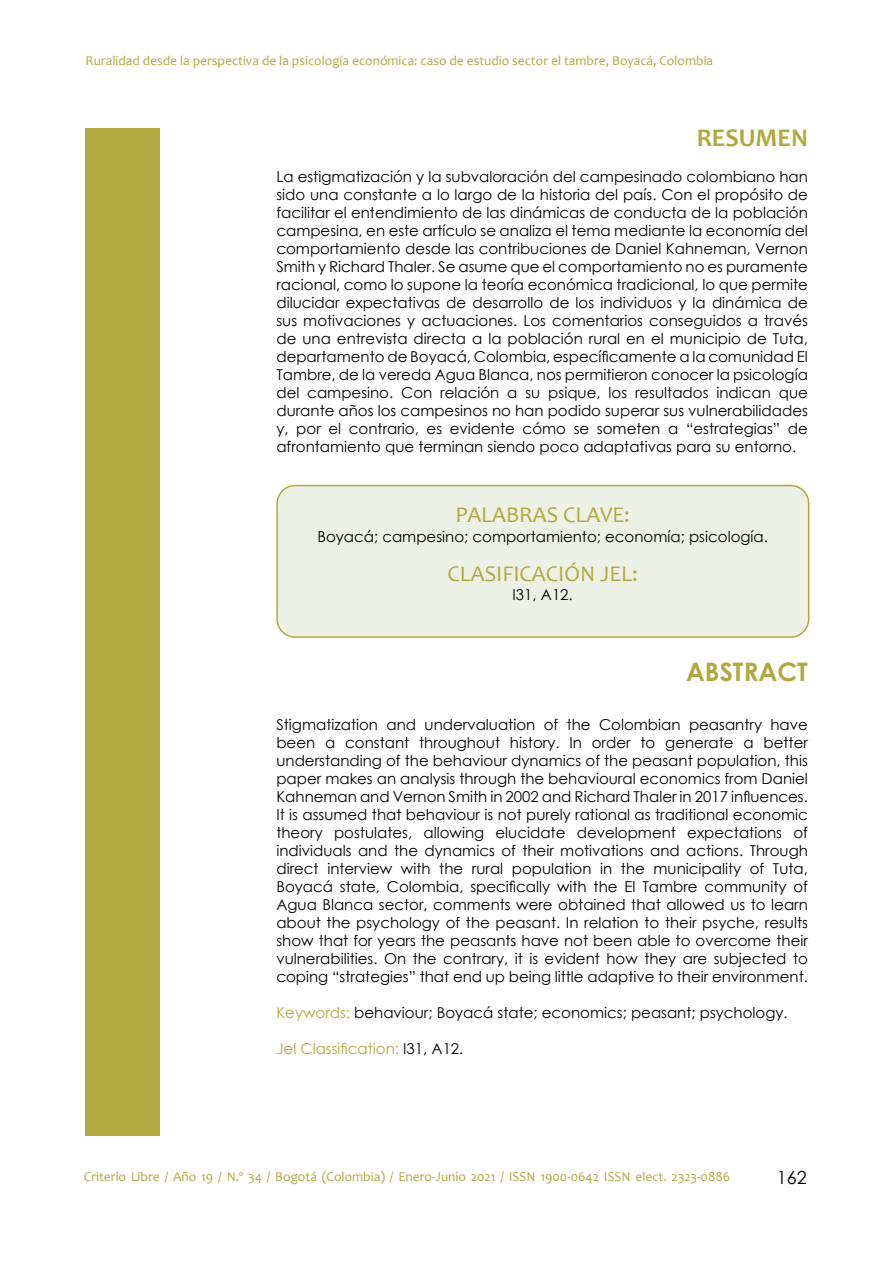
<style>
.page{position:relative;width:893px;height:1263px;background:#fff}
.page>*{position:absolute;margin:0;border:0;box-sizing:border-box;transform-origin:0 0}
.t1{font:700 25.5px "Century Gothic";color:#b1a93f}
.t2{font:700 25.5px "Candara";color:#b1a93f}
.t3{font:22.5px "Candara";color:#b1a93f}
.t4{font:18px "Century Gothic";color:#000}
.t5{font:15px/18px "Century Gothic";color:#000;text-align:justify}
.t6{font:15px "Century Gothic";color:#b1a93f}
.t7{font:13.5px "Candara";color:#b1a93f}
.s1{color:#b1a93f}
.s2{color:#000}
</style>
<div class="page">
<div style="left:85px;top:128px;width:74px;height:1007px;background:#b1a93f"></div>
<div style="left:277px;top:485px;width:532px;height:152px;background:#edf0e5;border-radius:18px"></div>
<div style="left:276px;top:485px;width:533px;height:153px;border:2px solid #b1a93f;border-radius:18px"></div>
<p class="t7" style="left:86px;top:52px;width:629px">Ruralidad desde la perspectiva de la psicología económica: caso de estudio sector el tambre, Boyacá, Colombia</p>
<h1 class="t2" style="left:697px;top:122px;width:113px">RESUMEN</h1>
<p class="t5" style="left:276px;top:168px;width:533px">La estigmatización y la subvaloración del campesinado colombiano han sido una constante a lo largo de la historia del país. Con el propósito de facilitar el entendimiento de las dinámicas de conducta de la población campesina, en este artículo se analiza el tema mediante la economía del comportamiento desde las contribuciones de Daniel Kahneman, Vernon Smith y Richard Thaler. Se asume que el comportamiento no es puramente racional, como lo supone la teoría económica tradicional, lo que permite dilucidar expectativas de desarrollo de los individuos y la dinámica de sus motivaciones y actuaciones. Los comentarios conseguidos a través de una entrevista directa a la población rural en el municipio de Tuta, departamento de Boyacá, Colombia, específicamente a la comunidad El Tambre, de la vereda Agua Blanca, nos permitieron conocer la psicología del campesino. Con relación a su psique, los resultados indican que durante años los campesinos no han podido superar sus vulnerabilidades y, por el contrario, es evidente cómo se someten a “estrategias” de afrontamiento que terminan siendo poco adaptativas para su entorno.</p>
<h2 class="t3" style="left:455px;top:501px;width:176px">PALABRAS CLAVE:</h2>
<p class="t5" style="left:317px;top:527px;width:452px">Boyacá; campesino; comportamiento; economía; psicología.</p>
<h2 class="t3" style="left:447px;top:559px;width:192px">CLASIFICACIÓN JEL:</h2>
<p class="t5" style="left:513px;top:585px;width:62px">I31, A12.</p>
<h1 class="t1" style="left:686px;top:652px;width:123px">ABSTRACT</h1>
<p class="t5" style="left:276px;top:715px;width:533px">Stigmatization and undervaluation of the Colombian peasantry have been a constant throughout history. In order to generate a better understanding of the behaviour dynamics of the peasant population, this paper makes an analysis through the behavioural economics from Daniel Kahneman and Vernon Smith in 2002 and Richard Thaler in 2017 influences.<br>It is assumed that behaviour is not purely rational as traditional economic theory postulates, allowing elucidate development expectations of individuals and the dynamics of their motivations and actions. Through direct interview with the rural population in the municipality of Tuta, Boyacá state, Colombia, specifically with the El Tambre community of Agua Blanca sector, comments were obtained that allowed us to learn about the psychology of the peasant. In relation to their psyche, results show that for years the peasants have not been able to overcome their vulnerabilities. On the contrary, it is evident how they are subjected to coping “strategies” that end up being little adaptive to their environment.</p>
<p class="t5" style="left:276px;top:1003px;width:513px"><span class="s1">Keywords:</span> behaviour; Boyacá state; economics; peasant; psychology.</p>
<p class="t6" style="left:276px;top:1038px;width:189px">Jel Classification: <span class="s2">I31, A12.</span></p>
<p class="t7" style="left:84px;top:1168px;width:648px">Criterio Libre / Año 19 / N.º 34 / Bogotá (Colombia) / Enero-Junio 2021 / ISSN 1900-0642 ISSN elect. 2323-0886</p>
<p class="t4" style="left:777px;top:1165px;width:31px">162</p>
</div>
